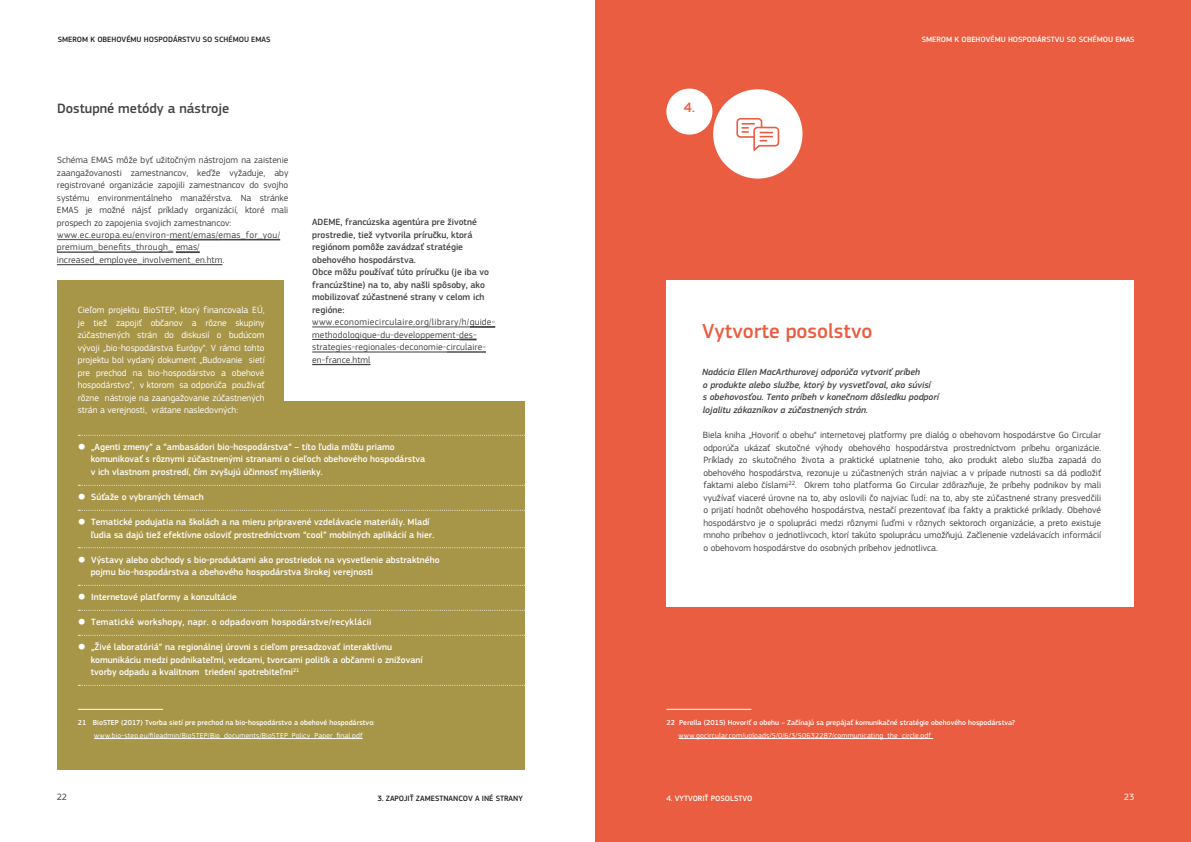
<style>
.page{position:relative;width:1191px;height:842px;background:#fff}
.page>*{position:absolute;margin:0;border:0;box-sizing:border-box;transform-origin:0 0}
.t1{font:500 21px "EC Square Sans Pro";color:#eb5d40}
.t2{font:500 14.1px "EC Square Sans Pro";color:#454346}
.t3{font:500 14.1px "EC Square Sans Pro";color:#eb5d40}
.t4{font:9.4px/12.5px "EC Square Sans Pro";color:#454346;text-align:justify}
.t5{font:500 9.4px/12.4px "EC Square Sans Pro";color:#fff}
.t6{font:500 9.4px/12.5px "EC Square Sans Pro";color:#454346}
.t7{font:9.4px/12.5px "EC Square Sans Pro";color:#fff;text-align:justify}
.t8{font:italic 500 9.4px/12.5px "EC Square Sans Pro";color:#454346}
.t9{font:500 9.4px "EC Square Sans Pro";letter-spacing:.02em;color:#fff}
.t10{font:500 8px "EC Square Sans Pro";color:#231f20}
.t11{font:500 8px "EC Square Sans Pro";color:#fff}
.t12{font:500 7.5px/12.5px "EC Square Sans Pro";color:#fff}
.t13{font:7.5px/12.5px "EC Square Sans Pro";letter-spacing:.02em;color:#fff;text-align:center}
.s1{font-weight:400}
.s2{font-weight:500}
</style>
<div class="page">
<div style="left:595px;top:0;width:596px;height:842px;background:#eb5d40"></div>
<div style="left:713px;top:89px;width:89px;height:90px;background:#fff;border-radius:50%"></div>
<svg style="left:736px;top:118px;width:43px;height:33px"></svg>
<div style="left:666px;top:89px;width:46px;height:46px;background:#fff;border-radius:50%"></div>
<div style="left:666px;top:281px;width:468px;height:326px;background:#fff"></div>
<hr style="left:678px;top:738px;width:255px;height:1px;background:#fff">
<hr style="left:666px;top:709px;width:85px;height:1px;background:#fff">
<div style="left:57px;top:401px;width:467px;height:369px;background:#a79548"></div>
<div style="left:57px;top:281px;width:226px;height:120px;background:#a79548"></div>
<hr style="left:312px;top:364px;width:58px;height:1px;background:#454346">
<hr style="left:446px;top:352px;width:40px;height:1px;background:#454346">
<hr style="left:312px;top:352px;width:134px;height:1px;background:#454346">
<svg style="left:459px;top:339px;width:17px;height:1px"></svg>
<hr style="left:312px;top:339px;width:147px;height:1px;background:#454346">
<svg style="left:470px;top:327px;width:25px;height:1px"></svg>
<hr style="left:312px;top:327px;width:158px;height:1px;background:#454346">
<hr style="left:94px;top:738px;width:269px;height:1px;background:#fff">
<svg style="left:78px;top:435px;width:447px;height:1px"></svg>
<svg style="left:78px;top:485px;width:447px;height:1px"></svg>
<svg style="left:78px;top:510px;width:447px;height:1px"></svg>
<svg style="left:78px;top:547px;width:447px;height:1px"></svg>
<svg style="left:78px;top:585px;width:447px;height:1px"></svg>
<svg style="left:78px;top:610px;width:447px;height:1px"></svg>
<svg style="left:78px;top:635px;width:447px;height:1px"></svg>
<svg style="left:78px;top:685px;width:447px;height:1px"></svg>
<hr style="left:78px;top:709px;width:85px;height:1px;background:#fff">
<hr style="left:57px;top:264px;width:165px;height:1px;background:#454346">
<svg style="left:176px;top:252px;width:24px;height:1px"></svg>
<hr style="left:57px;top:252px;width:116px;height:1px;background:#454346">
<hr style="left:218px;top:239px;width:62px;height:1px;background:#454346">
<hr style="left:169px;top:239px;width:50px;height:1px;background:#454346">
<hr style="left:57px;top:239px;width:113px;height:1px;background:#454346">
<p class="t10" style="left:58px;top:35px;width:214px">SMEROM K OBEHOVÉMU HOSPODÁRSTVU SO SCHÉMOU EMAS</p>
<p class="t11" style="left:921px;top:35px;width:214px">SMEROM K OBEHOVÉMU HOSPODÁRSTVU SO SCHÉMOU EMAS</p>
<p class="t2" style="left:57px;top:100px;width:174px">Dostupné metódy a nástroje</p>
<p class="t4" style="left:57px;top:154px;width:233px;text-align:left">Schéma EMAS môže byť užitočným nástrojom na zaistenie zaangažovanosti zamestnancov, keďže vyžaduje, aby registrované organizácie zapojili zamestnancov do svojho systému environmentálneho manažérstva. Na stránke EMAS je možné nájsť príklady organizácií, ktoré mali prospech zo zapojenia svojich zamestnancov: www.ec.europa.eu/environ-ment/emas/emas_for_you/ premium_benefits_through_ emas/ increased_employee_involvement_en.htm.</p>
<p class="t7" style="left:78px;top:304px;width:188px">Cieľom projektu BioSTEP, ktorý financovala EÚ, je tiež zapojiť občanov a rôzne skupiny zúčastnených strán do diskusií o budúcom vývoji „bio-hospodárstva Európy“. V rámci tohto projektu bol vydaný dokument „Budovanie sietí pre prechod na bio-hospodárstvo a obehové hospodárstvo”, v ktorom sa odporúča používať rôzne nástroje na zaangažovanie zúčastnených strán a verejnosti, vrátane nasledovných:</p>
<p class="t6" style="left:312px;top:216px;width:184px">ADEME, francúzska agentúra pre životné prostredie, tiež vytvorila príručku, ktorá regiónom pomôže zavádzať stratégie obehového hospodárstva.<br>Obce môžu používať túto príručku (je iba vo francúzštine) na to, aby našli spôsoby, ako mobilizovať zúčastnené strany v celom ich regióne: <span class="s1">www.economiecirculaire.org/library/h/guide&shy;methodologique-du-developpement-des&shy;strategies-regionales-deconomie-circulaire&shy;en-france.html</span></p>
<p class="t5" style="left:91px;top:441px;width:336px;text-indent:-13px">● „Agenti zmeny“ a “ambasádori bio-hospodárstva“ – títo ľudia môžu priamo komunikovať s rôznymi zúčastnenými stranami o cieľoch obehového hospodárstva v ich vlastnom prostredí, čím zvyšujú účinnosť myšlienky.</p>
<p class="t5" style="left:78px;top:491px;width:127px">● Súťaže o vybraných témach</p>
<p class="t5" style="left:91px;top:516px;width:345px;text-indent:-13px">● Tematické podujatia na školách a na mieru pripravené vzdelávacie materiály. Mladí ľudia sa dajú tiež efektívne osloviť prostredníctvom “cool” mobilných aplikácií a hier.</p>
<p class="t5" style="left:91px;top:554px;width:350px;text-indent:-13px">● Výstavy alebo obchody s bio-produktami ako prostriedok na vysvetlenie abstraktného pojmu bio-hospodárstva a obehového hospodárstva širokej verejnosti</p>
<p class="t5" style="left:78px;top:591px;width:161px">● Internetové platformy a konzultácie</p>
<p class="t9" style="left:78px;top:617px;width:295px">● Tematické workshopy, napr. o odpadovom hospodárstve/recyklácii</p>
<p class="t5" style="left:91px;top:641px;width:333px;text-indent:-13px">● „Živé laboratóriá“ na regionálnej úrovni s cieľom presadzovať interaktívnu komunikáciu medzi podnikateľmi, vedcami, tvorcami politík a občanmi o znižovaní tvorby odpadu a kvalitnom triedení spotrebiteľmi<sup>21</sup></p>
<p class="t13" style="left:78px;top:717px;width:298px"><span class="s2">21 BioSTEP (2017) Tvorba sietí pre prechod na bio-hospodárstvo a obehové hospodárstvo: </span>www.bio-step.eu/fileadmin/BioSTEP/Bio_documents/BioSTEP_Policy_Paper_final.pdf</p>
<p class="t3" style="left:683px;top:99px;width:13px">4.</p>
<p class="t1" style="left:702px;top:319px;width:172px">Vytvorte posolstvo</p>
<p class="t8" style="left:702px;top:366px;width:238px">Nadácia Ellen MacArthurovej odporúča vytvoriť príbeh<br>o produkte alebo službe, ktorý by vysvetľoval, ako súvisí<br>s obehovosťou. Tento príbeh v konečnom dôsledku podporí lojalitu zákazníkov a zúčastnených strán.</p>
<p class="t4" style="left:703px;top:429px;width:400px">Biela kniha „Hovoriť o obehu“ internetovej platformy pre dialóg o obehovom hospodárstve Go Circular odporúča ukázať skutočné výhody obehového hospodárstva prostredníctvom príbehu organizácie.<br>Príklady zo skutočného života a praktické uplatnenie toho, ako produkt alebo služba zapadá do obehového hospodárstva, rezonuje u zúčastnených strán najviac a v prípade nutnosti sa dá podložiť faktami alebo číslami<sup>22</sup>. Okrem toho platforma Go Circular zdôrazňuje, že príbehy podnikov by mali využívať viaceré úrovne na to, aby oslovili čo najviac ľudí: na to, aby ste zúčastnené strany presvedčili o prijatí hodnôt obehového hospodárstva, nestačí prezentovať iba fakty a praktické príklady. Obehové hospodárstvo je o spolupráci medzi rôznymi ľuďmi v rôznych sektoroch organizácie, a preto existuje mnoho príbehov o jednotlivcoch, ktorí takúto spoluprácu umožňujú. Začlenenie vzdelávacích informácií o obehovom hospodárstve do osobných príbehov jednotlivca.</p>
<p class="t12" style="left:678px;top:717px;width:338px;text-indent:-12px">22 Perella (2015) Hovoriť o obehu – Začínajú sa prepájať komunikačné stratégie obehového hospodárstva? <span class="s1">www.gocircular.com/uploads/5/0/6/3/50632287/communicating_the_circle.pdf</span></p>
<p class="t4" style="left:57px;top:791px;width:12px">22</p>
<p class="t10" style="left:377px;top:793px;width:147px">3. ZAPOJIŤ ZAMESTNANCOV A INÉ STRANY</p>
<p class="t11" style="left:666px;top:793px;width:87px">4. VYTVORIŤ POSOLSTVO</p>
<p class="t7" style="left:1123px;top:791px;width:12px">23</p>
</div>
